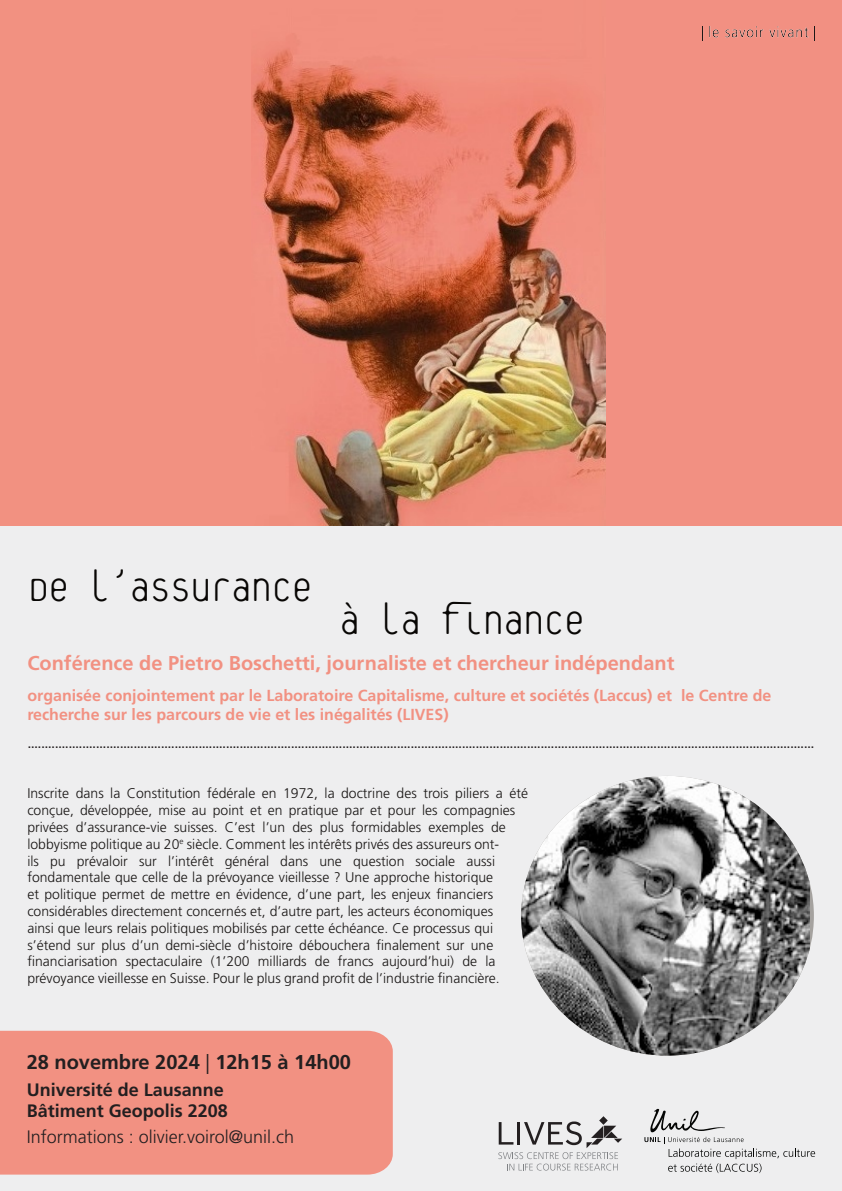
<style>
.page{position:relative;width:842px;height:1191px;background:#eeeeef}
.page>*{position:absolute;margin:0;border:0;box-sizing:border-box;transform-origin:0 0}
.t1{font:100 48px "Platelet OT";letter-spacing:-.04em;color:#080604}
.t2{font:700 20px "Frutiger LT Std";color:#f29182}
.t3{font:700 20px "Frutiger LT Std";color:#231f20}
.t4{font:700 18px/21.6px "Frutiger LT Std";color:#231f20}
.t5{font:300 18px "Frutiger LT Std";color:#231f20}
.t6{font:700 16px/19.2px "Frutiger LT Std";color:#f29182}
.t7{font:15px "Helvetica";color:#231f20}
.t8{font:300 14px/16.8px "Frutiger LT Std";color:#191615}
.s1{font-weight:300}
</style>
<div class="page">
<svg style="left:498px;top:1116px;width:124px;height:54px"></svg>
<svg style="left:644px;top:1108px;width:171px;height:65px"></svg>
<div style="left:0;top:1030px;width:393px;height:144px;background:#f29182"></div>
<img style="left:521px;top:776px;width:288px;height:279px">
<div style="left:0;top:0;width:842px;height:525px;background:#f29082"></div>
<img style="left:251px;top:48px;width:354px;height:477px">
<img style="left:702px;top:26px;width:107px;height:14px">
<h1 class="t1" style="left:28px;top:566px;width:287px">De l’assurance</h1>
<h1 class="t1" style="left:339px;top:598px;width:248px">à la finance</h1>
<h2 class="t2" style="left:27px;top:655px;width:649px">Conférence de Pietro Boschetti, journaliste et chercheur indépendant</h2>
<p class="t6" style="left:27px;top:687px;width:746px">organisée conjointement par le Laboratoire Capitalisme, culture et sociétés (Laccus) et le Centre de recherche sur les parcours de vie et les inégalités (LIVES)</p>
<p class="t7" style="left:27px;top:736px;width:789px">......................................................................................................................................................................................................................................</p>
<p class="t8" style="left:27px;top:786px;width:502px">Inscrite dans la Constitution fédérale en 1972, la doctrine des trois piliers a été conçue, développée, mise au point et en pratique par et pour les compagnies privées d’assurance-vie suisses. C’est l’un des plus formidables exemples de lobbyisme politique au 20<sup>e</sup> siècle. Comment les intérêts privés des assureurs ont-<br>ils pu prévaloir sur l’intérêt général dans une question sociale aussi fondamentale que celle de la prévoyance vieillesse ? Une approche historique<br>et politique permet de mettre en évidence, d’une part, les enjeux financiers considérables directement concernés et, d’autre part, les acteurs économiques<br>ainsi que leurs relais politiques mobilisés par cette échéance. Ce processus qui s’étend sur plus d’un demi-siècle d’histoire débouchera finalement sur une financiarisation spectaculaire (1’200 milliards de francs aujourd’hui) de la prévoyance vieillesse en Suisse. Pour le plus grand profit de l’industrie financière.</p>
<h2 class="t3" style="left:27px;top:1053px;width:326px">28 novembre 2024 <span class="s1">|</span> 12h15 à 14h00</h2>
<p class="t4" style="left:27px;top:1080px;width:203px">Université de Lausanne<br>Bâtiment Geopolis 2208</p>
<p class="t5" style="left:27px;top:1129px;width:269px">Informations : olivier.voirol@unil.ch</p>
</div>
